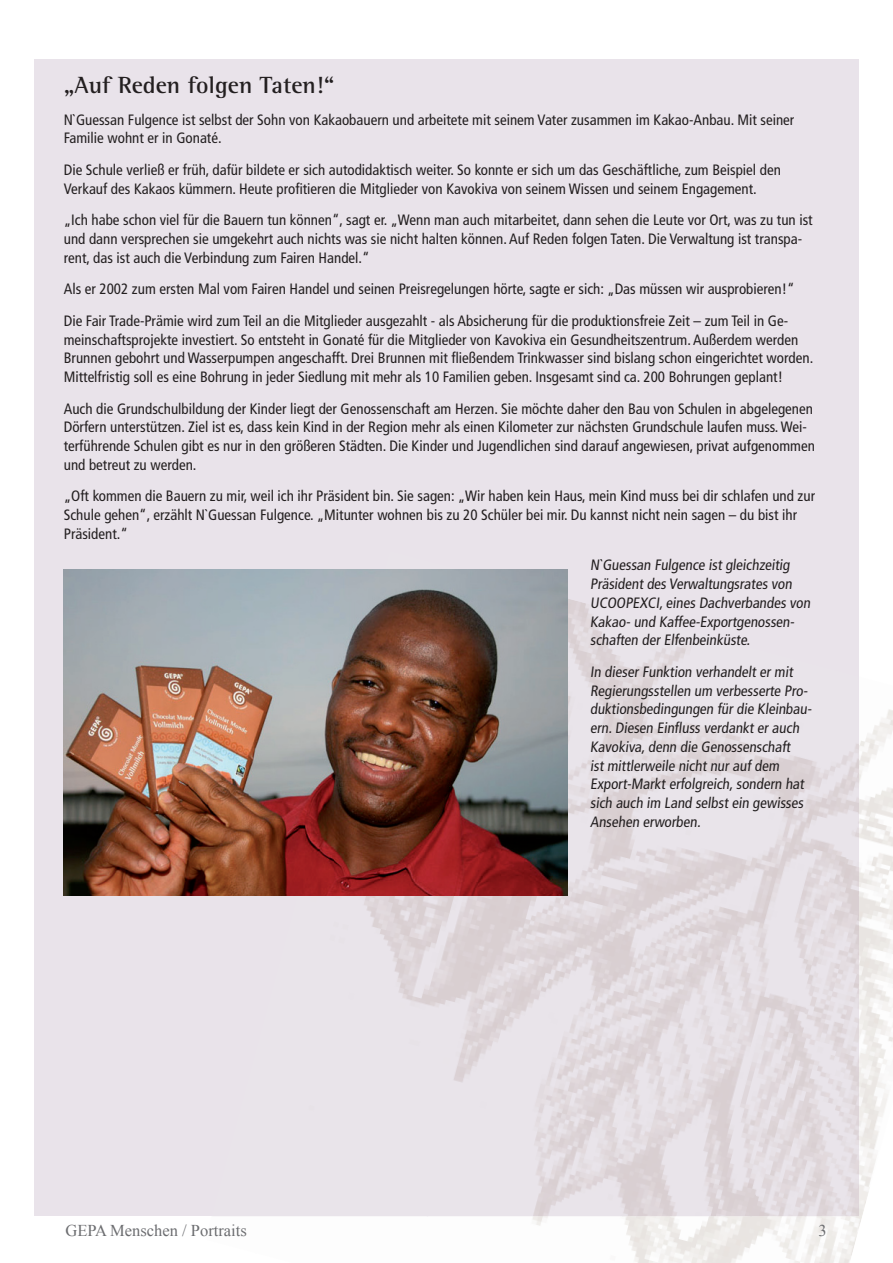
<style>
.page{position:relative;width:893px;height:1263px;background:#fff}
.page>*{position:absolute;margin:0;border:0;box-sizing:border-box;transform-origin:0 0}
.t1{font:700 24px "Agfa Rotis Semi Serif";color:#231f20}
.t2{font:16.5px "Times New Roman";color:#6c6d70}
.t3{font:condensed 15px/18.8px "Frutiger LT";color:#231f20}
</style>
<div class="page">
<div style="left:34px;top:60px;width:825px;height:1156px;background:#e9e3ea"></div>
<img style="left:859px;top:709px;width:34px;height:124px">
<img style="left:859px;top:833px;width:34px;height:63px">
<img style="left:815px;top:896px;width:78px;height:367px">
<img style="left:701px;top:1216px;width:114px;height:47px">
<img style="left:532px;top:1216px;width:169px;height:47px">
<img style="left:238px;top:569px;width:621px;height:647px">
<img style="left:741px;top:787px;width:118px;height:429px">
<img style="left:792px;top:1005px;width:67px;height:211px">
<img style="left:238px;top:1113px;width:203px;height:103px">
<img style="left:426px;top:1167px;width:216px;height:49px">
<img style="left:63px;top:570px;width:504px;height:325px">
<h1 class="t1" style="left:64px;top:71px;width:272px">„Auf Reden folgen Taten!“</h1>
<p class="t3" style="left:64px;top:110px;width:732px">N`Guessan Fulgence ist selbst der Sohn von Kakaobauern und arbeitete mit seinem Vater zusammen im Kakao-Anbau. Mit seiner<br>Familie wohnt er in Gonaté.</p>
<p class="t3" style="left:64px;top:160px;width:719px">Die Schule verließ er früh, dafür bildete er sich autodidaktisch weiter. So konnte er sich um das Geschäftliche, zum Beispiel den<br>Verkauf des Kakaos kümmern. Heute profitieren die Mitglieder von Kavokiva von seinem Wissen und seinem Engagement.</p>
<p class="t3" style="left:64px;top:211px;width:750px">„Ich habe schon viel für die Bauern tun können“, sagt er. „Wenn man auch mitarbeitet, dann sehen die Leute vor Ort, was zu tun ist und dann versprechen sie umgekehrt auch nichts was sie nicht halten können. Auf Reden folgen Taten. Die Verwaltung ist transpa&shy;rent, das ist auch die Verbindung zum Fairen Handel.“</p>
<p class="t3" style="left:64px;top:273px;width:732px;line-height:31.5px">Als er 2002 zum ersten Mal vom Fairen Handel und seinen Preisregelungen hörte, sagte er sich: „Das müssen wir ausprobieren!“<br>Die Fair Trade-Prämie wird zum Teil an die Mitglieder ausgezahlt - als Absicherung für die produktionsfreie Zeit – zum Teil in Ge-</p>
<p class="t3" style="left:64px;top:330px;width:751px">meinschaftsprojekte investiert. So entsteht in Gonaté für die Mitglieder von Kavokiva ein Gesundheitszentrum. Außerdem werden<br>Brunnen gebohrt und Wasserpumpen angeschafft. Drei Brunnen mit fließendem Trinkwasser sind bislang schon eingerichtet worden.<br>Mittelfristig soll es eine Bohrung in jeder Siedlung mit mehr als 10 Familien geben. Insgesamt sind ca. 200 Bohrungen geplant!</p>
<p class="t3" style="left:64px;top:399px;width:753px">Auch die Grundschulbildung der Kinder liegt der Genossenschaft am Herzen. Sie möchte daher den Bau von Schulen in abgelegenen Dörfern unterstützen. Ziel ist es, dass kein Kind in der Region mehr als einen Kilometer zur nächsten Grundschule laufen muss. Wei&shy;terführende Schulen gibt es nur in den größeren Städten. Die Kinder und Jugendlichen sind darauf angewiesen, privat aufgenommen und betreut zu werden.</p>
<p class="t3" style="left:64px;top:487px;width:753px">„Oft kommen die Bauern zu mir, weil ich ihr Präsident bin. Sie sagen: „Wir haben kein Haus, mein Kind muss bei dir schlafen und zur<br>Schule gehen“, erzählt N`Guessan Fulgence. „Mitunter wohnen bis zu 20 Schüler bei mir. Du kannst nicht nein sagen – du bist ihr<br>Präsident.“</p>
<p class="t3" style="left:590px;top:556px;width:224px">N`Guessan Fulgence ist gleichzeitig Präsident des Verwaltungsrates von UCOOPEXCI,eines Dachverbandes von Kakao- und Kaffee-Exportgenossen&shy;schaften der Elfenbeinküste.</p>
<p class="t3" style="left:590px;top:662px;width:225px">In dieser Funktion verhandelt er mit Regierungsstellen um verbesserte Pro&shy;duktionsbedingungen für die Kleinbau&shy;ern.Diesen Einfluss verdankt er auch Kavokiva,denn die Genossenschaft<br>ist mittlerweile nicht nur auf dem Export-Markt erfolgreich,sondern hat sich auch im Land selbst ein gewisses Ansehen erworben.</p>
<p class="t2" style="left:65px;top:1219px;width:183px">GEPA Menschen / Portraits</p>
<p class="t2" style="left:819px;top:1219px;width:10px">3</p>
</div>
